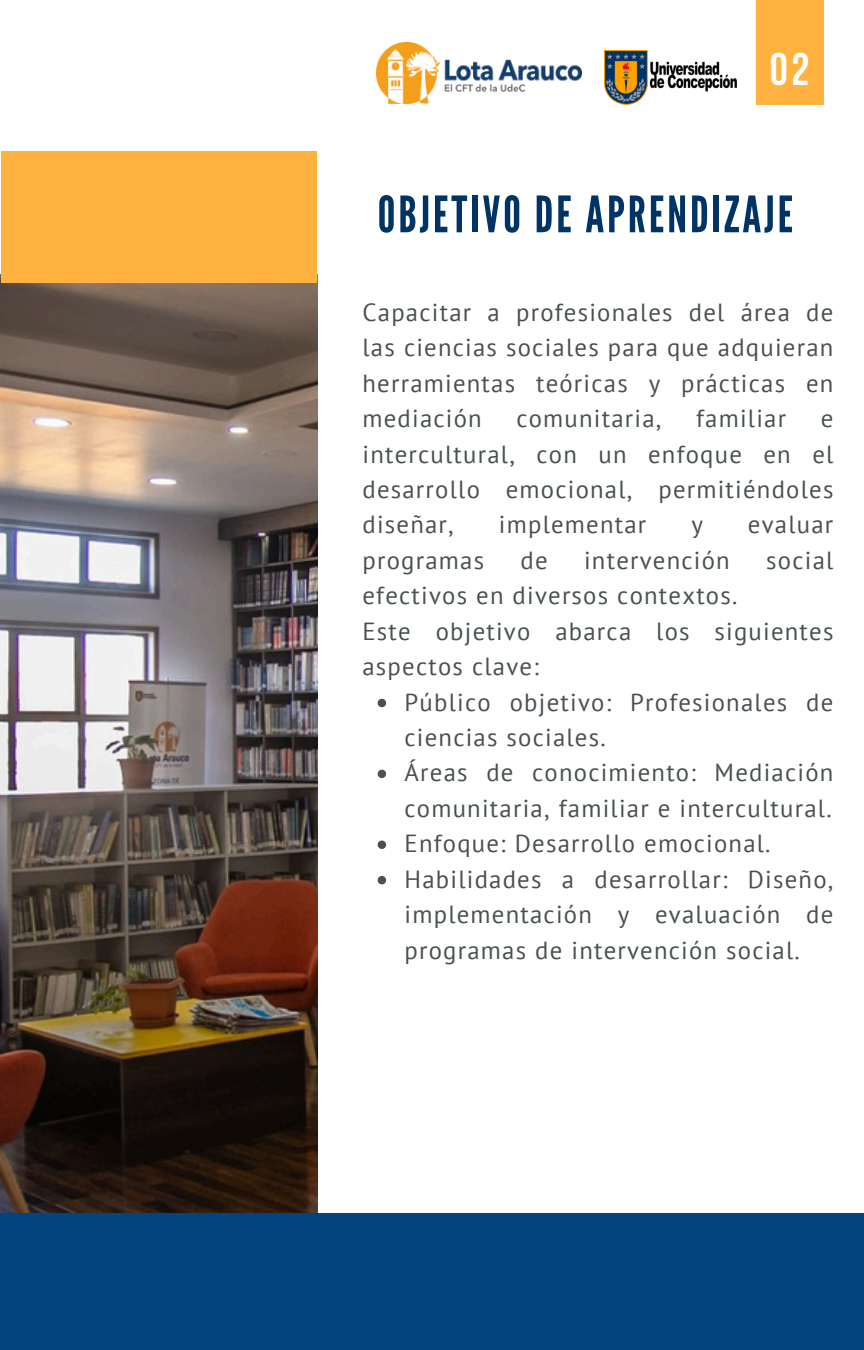
<style>
.page{position:relative;width:864px;height:1350px;background:#fff}
.page>*{position:absolute;margin:0;border:0;box-sizing:border-box;transform-origin:0 0}
.t1{font:50.18px "League Gothic";letter-spacing:.06em;color:#023365}
.t2{font:700 45.45px "Bebas Neue";color:#fff}
.t3{font:24.75px/35.6px "PT Sans";letter-spacing:.05em;color:#495052;text-align:justify}
</style>
<div class="page">
<img style="left:0;top:275px;width:317px;height:939px">
<div style="left:756px;top:0;width:67px;height:105px;background:#ffb23f"></div>
<img style="left:376px;top:43px;width:206px;height:60px">
<img style="left:605px;top:50px;width:132px;height:54px">
<svg style="left:378px;top:699px;width:8px;height:8px"></svg>
<svg style="left:378px;top:770px;width:8px;height:8px"></svg>
<svg style="left:378px;top:841px;width:8px;height:8px"></svg>
<svg style="left:378px;top:876px;width:8px;height:8px"></svg>
<div style="left:0;top:1214px;width:864px;height:136px;background:#024380"></div>
<div style="left:1px;top:151px;width:316px;height:132px;background:#ffb23f"></div>
<p class="t2" style="left:770px;top:51px;width:41px">02</p>
<p class="t1" style="left:378px;top:185px;width:417px">OBJETIVO DE APRENDIZAJE</p>
<p class="t3" style="left:362px;top:294px;width:472px">Capacitar a profesionales del área de las ciencias sociales para que adquieran herramientas teóricas y prácticas en mediación</p>
<p class="t3" style="left:516px;top:400px;width:147px">comunitaria,</p>
<p class="t3" style="left:696px;top:400px;width:92px">familiar</p>
<p class="t3" style="left:362px;top:400px;width:472px;text-indent:458px">e intercultural, con un enfoque en el desarrollo emocional, permitiéndoles diseñar,</p>
<p class="t3" style="left:499px;top:506px;width:149px">implementar</p>
<p class="t3" style="left:691px;top:506px;width:13px">y</p>
<p class="t3" style="left:748px;top:506px;width:87px">evaluar</p>
<p class="t3" style="left:362px;top:542px;width:123px">programas</p>
<p class="t3" style="left:521px;top:542px;width:29px">de</p>
<p class="t3" style="left:584px;top:542px;width:147px">intervención</p>
<p class="t3" style="left:766px;top:542px;width:69px">social</p>
<p class="t3" style="left:362px;top:577px;width:376px">efectivos en diversos contextos.</p>
<p class="t3" style="left:362px;top:613px;width:472px">Este objetivo abarca los siguientes aspectos clave:</p>
<p class="t3" style="left:405px;top:684px;width:430px">Público objetivo: Profesionales de ciencias sociales.</p>
<h1 class="t3" style="left:405px;top:755px;width:430px">Áreas de conocimiento: Mediación comunitaria, familiar e intercultural.</h1>
<p class="t3" style="left:405px;top:825px;width:368px">Enfoque: Desarrollo emocional.</p>
<p class="t3" style="left:405px;top:861px;width:430px">Habilidades a desarrollar: Diseño, implementación y evaluación de programas de intervención social.</p>
</div>
